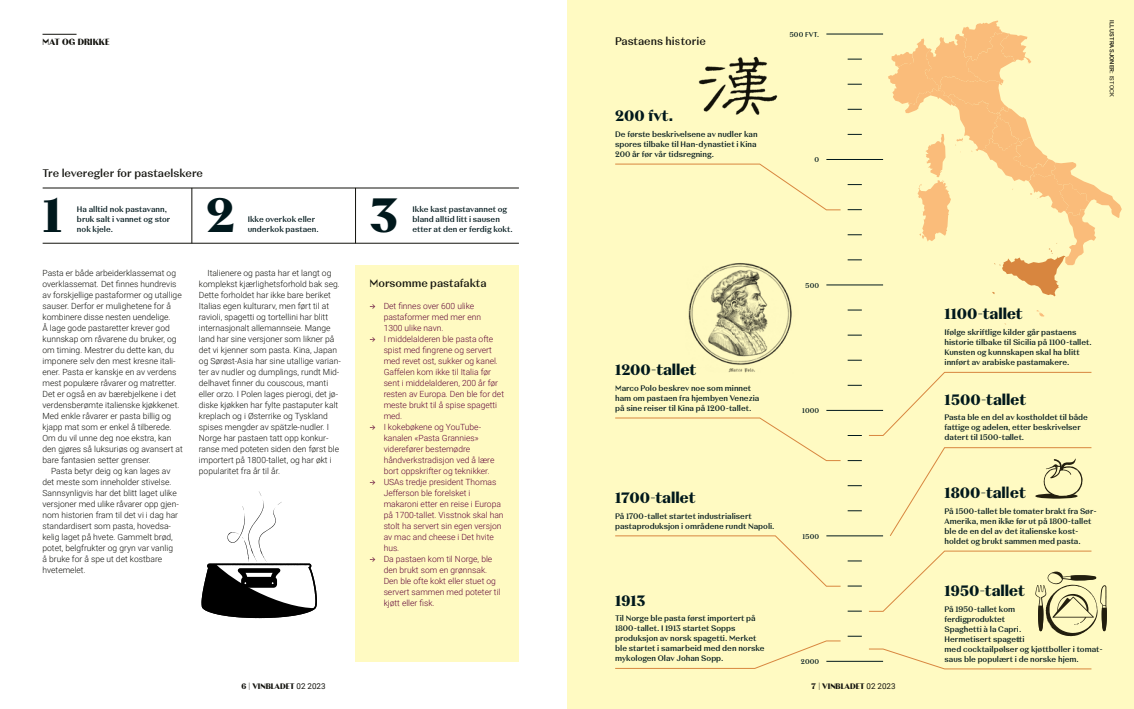
<style>
.page{position:relative;width:1134px;height:709px;background:#fff}
.page>*{position:absolute;margin:0;border:0;box-sizing:border-box;transform-origin:0 0}
.t1{font:700 48px "Vinmonopolet Tittel";color:#00181c}
.t2{font:700 15px "Vinmonopolet Tittel";color:#00181c}
.t3{font:500 11px "Vinmonopolet Ingress";color:#12120d}
.t4{font:700 9px "Vinmonopolet Tittel";color:#12120d}
.t5{font:300 8.5px/11px "Roboto";color:#12120d}
.t6{font:300 8.5px/11px "Roboto";color:#600437}
.t7{font:500 8px/10px "Vinmonopolet Ingress";color:#00181c}
.t8{font:700 8px "Vinmonopolet Tittel";color:#12120d}
.t9{font:500 7px "Vinmonopolet Ingress";letter-spacing:.025em;color:#00181c}
.t10{font:500 6px "Roboto";letter-spacing:.035em;color:#12120d}
.s1{font-family:"Vinmonopolet Ingress";font-weight:500;font-size:7px}
.s2{font-weight:400}
.s3{font-family:"Roboto";font-weight:400}
</style>
<div class="page">
<hr style="left:43px;top:34px;width:34px;height:1px;background:#12120d">
<svg style="left:201px;top:491px;width:116px;height:127px"></svg>
<div style="left:567px;top:0;width:567px;height:709px;background:#fffac2"></div>
<div style="left:355px;top:265px;width:164px;height:396px;background:#fffac2"></div>
<hr style="left:43px;top:188px;width:476px;height:1px;background:#12120d">
<hr style="left:43px;top:243px;width:476px;height:1px;background:#12120d">
<hr style="left:192px;top:188px;width:1px;height:55px;background:#12120d">
<hr style="left:355px;top:188px;width:1px;height:55px;background:#12120d">
<svg style="left:848px;top:209px;width:14px;height:1px"></svg>
<svg style="left:848px;top:84px;width:14px;height:1px"></svg>
<svg style="left:848px;top:335px;width:14px;height:1px"></svg>
<svg style="left:848px;top:560px;width:14px;height:1px"></svg>
<svg style="left:848px;top:234px;width:14px;height:1px"></svg>
<svg style="left:848px;top:460px;width:14px;height:1px"></svg>
<svg style="left:848px;top:109px;width:14px;height:1px"></svg>
<svg style="left:848px;top:360px;width:14px;height:1px"></svg>
<svg style="left:848px;top:586px;width:14px;height:1px"></svg>
<svg style="left:848px;top:259px;width:14px;height:1px"></svg>
<svg style="left:848px;top:485px;width:14px;height:1px"></svg>
<svg style="left:848px;top:134px;width:14px;height:1px"></svg>
<svg style="left:848px;top:385px;width:14px;height:1px"></svg>
<svg style="left:848px;top:611px;width:14px;height:1px"></svg>
<hr style="left:826px;top:34px;width:57px;height:1px;background:#00181c">
<hr style="left:826px;top:285px;width:57px;height:1px;background:#00181c">
<svg style="left:848px;top:510px;width:14px;height:1px"></svg>
<hr style="left:826px;top:159px;width:57px;height:1px;background:#00181c">
<hr style="left:826px;top:410px;width:57px;height:1px;background:#00181c">
<svg style="left:848px;top:636px;width:14px;height:1px"></svg>
<svg style="left:848px;top:59px;width:14px;height:1px"></svg>
<svg style="left:848px;top:310px;width:14px;height:1px"></svg>
<hr style="left:826px;top:535px;width:57px;height:1px;background:#00181c">
<svg style="left:848px;top:184px;width:14px;height:1px"></svg>
<svg style="left:848px;top:435px;width:14px;height:1px"></svg>
<hr style="left:826px;top:661px;width:57px;height:1px;background:#00181c">
<img style="left:698px;top:56px;width:80px;height:59px">
<img style="left:688px;top:263px;width:104px;height:110px">
<svg style="left:888px;top:21px;width:234px;height:303px"></svg>
<svg style="left:868px;top:372px;width:224px;height:64px"></svg>
<svg style="left:868px;top:648px;width:224px;height:21px"></svg>
<svg style="left:890px;top:447px;width:202px;height:89px"></svg>
<svg style="left:615px;top:417px;width:226px;height:44px"></svg>
<svg style="left:615px;top:535px;width:226px;height:51px"></svg>
<svg style="left:615px;top:640px;width:226px;height:29px"></svg>
<svg style="left:615px;top:164px;width:226px;height:46px"></svg>
<div style="left:1018px;top:547px;width:108px;height:108px;background:#fffac2"></div>
<svg style="left:869px;top:550px;width:238px;height:86px"></svg>
<p class="t4" style="left:43px;top:37px;width:69px">MAT OG DRIKKE</p>
<p class="t3" style="left:43px;top:167px;width:162px">Tre leveregler for pastaelskere</p>
<h1 class="t1" style="left:43px;top:187px;width:21px">1</h1>
<h1 class="t1" style="left:206px;top:187px;width:30px">2</h1>
<h1 class="t1" style="left:370px;top:187px;width:30px">3</h1>
<p class="t7" style="left:77px;top:204px;width:95px">Ha alltid nok pastavann, bruk salt i vannet og stor nok kjele.</p>
<p class="t7" style="left:248px;top:214px;width:72px">Ikke overkok eller underkok pastaen.</p>
<p class="t7" style="left:413px;top:204px;width:102px">Ikke kast pastavannet og bland alltid litt i sausen etter at den er ferdig kokt.</p>
<p class="t5" style="left:43px;top:267px;width:142px">Pasta er både arbeiderklassemat og overklassemat. Det finnes hundrevis av forskjellige pastaformer og utallige sauser. Derfor er mulighetene for å kombinere disse nesten uendelige.<br>Å lage gode pastaretter krever god kunnskap om råvarene du bruker, og om timing. Mestrer du dette kan, du imponere selv den mest kresne itali&shy;ener. Pasta er kanskje en av verdens mest populære råvarer og matretter.<br>Det er også en av bærebjelkene i det verdensberømte italienske kjøkkenet.<br>Med enkle råvarer er pasta billig og kjapp mat som er enkel å tilberede.<br>Om du vil unne deg noe ekstra, kan den gjøres så luksuriøs og avansert at bare fantasien setter grenser.</p>
<p class="t5" style="left:43px;top:465px;width:138px;text-indent:8px">Pasta betyr deig og kan lages av det meste som inneholder stivelse.<br>Sannsynligvis har det blitt laget ulike versjoner med ulike råvarer opp gjen&shy;nom historien fram til det vi i dag har standardisert som pasta, hovedsa&shy;kelig laget på hvete. Gammelt brød, potet, belgfrukter og gryn var vanlig å bruke for å spe ut det kostbare hvetemelet.</p>
<p class="t5" style="left:199px;top:267px;width:143px;text-indent:8px">Italienere og pasta har et langt og komplekst kjærlighetsforhold bak seg.<br>Dette forholdet har ikke bare beriket Italias egen kulturarv, men ført til at ravioli, spagetti og tortellini har blitt internasjonalt allemannseie. Mange land har sine versjoner som likner på det vi kjenner som pasta. Kina, Japan og Sørøst-Asia har sine utallige varian&shy;ter av nudler og dumplings, rundt Mid&shy;delhavet finner du couscous, manti eller orzo. I Polen lages pierogi, det jø&shy;diske kjøkken har fylte pastaputer kalt kreplach og i Østerrike og Tyskland spises mengder av spätzle-nudler. I Norge har pastaen tatt opp konkur&shy;ranse med poteten siden den først ble importert på 1800-tallet, og har økt i popularitet fra år til år.</p>
<p class="t3" style="left:369px;top:277px;width:119px">Morsomme pastafakta</p>
<p class="t6" style="left:384px;top:300px;width:99px;text-indent:-14px"><span class="s1">→</span> Det finnes over 600 ulike pastaformer med mer enn<br>1300 ulike navn.</p>
<p class="t6" style="left:384px;top:333px;width:122px;text-indent:-14px"><span class="s1">→</span> I middelalderen ble pasta ofte spist med fingrene og servert med revet ost, sukker og kanel.<br>Gaffelen kom ikke til Italia før sent i middelalderen, 200 år før resten av Europa. Den ble for det meste brukt til å spise spagetti med.</p>
<p class="t6" style="left:384px;top:421px;width:112px;text-indent:-14px"><span class="s1">→</span> I kokebøkene og YouTube&shy;kanalen «Pasta Grannies» viderefører bestemødre håndverkstradisjon ved å lære bort oppskrifter og teknikker.</p>
<p class="t6" style="left:384px;top:476px;width:121px;text-indent:-14px"><span class="s1">→</span> USAs tredje president Thomas<br>Jefferson ble forelsket i makaroni etter en reise i Europa på 1700-tallet. Visstnok skal han stolt ha servert sin egen versjon av mac and cheese i Det hvite hus.</p>
<p class="t6" style="left:384px;top:553px;width:118px;text-indent:-14px"><span class="s1">→</span> Da pastaen kom til Norge, ble den brukt som en grønnsak.<br>Den ble ofte kokt eller stuet og servert sammen med poteter til kjøtt eller fisk.</p>
<p class="t3" style="left:615px;top:35px;width:92px">Pastaens historie</p>
<h2 class="t2" style="left:615px;top:107px;width:59px">200 fvt.</h2>
<p class="t7" style="left:615px;top:129px;width:144px">De første beskrivelsene av nudler kan spores tilbake til Han-dynastiet i Kina<br>200 år før vår tidsregning.</p>
<p class="t9" style="left:789px;top:30px;width:31px">500 FVT.</p>
<p class="t9" style="left:815px;top:155px;width:6px">0</p>
<p class="t10" style="left:1116px;top:20px;width:79px;rotate:90deg">ILLUSTRASJONER: <span class="s2">ISTOCK</span></p>
<p class="t9" style="left:805px;top:281px;width:15px">500</p>
<h2 class="t2" style="left:944px;top:305px;width:80px">1100-tallet</h2>
<p class="t7" style="left:944px;top:327px;width:149px">Ifølge skriftlige kilder går pastaens historie tilbake til Sicilia på 1100-tallet.<br>Kunsten og kunnskapen skal ha blitt innført av arabiske pastamakere.</p>
<h2 class="t2" style="left:615px;top:361px;width:82px">1200-tallet</h2>
<p class="t7" style="left:615px;top:383px;width:146px">Marco Polo beskrev noe som minnet ham om pastaen fra hjembyen Venezia på sine reiser til Kina på 1200-tallet.</p>
<h2 class="t2" style="left:944px;top:390px;width:83px">1500-tallet</h2>
<p class="t7" style="left:944px;top:413px;width:145px">Pasta ble en del av kostholdet til både fattige og adelen, etter beskrivelser datert til 1500-tallet.</p>
<p class="t9" style="left:802px;top:406px;width:19px">1000</p>
<h2 class="t2" style="left:615px;top:489px;width:82px">1700-tallet</h2>
<p class="t7" style="left:615px;top:511px;width:161px">På 1700-tallet startet industrialisert pastaproduksjon i områdene rundt Napoli.</p>
<p class="t9" style="left:802px;top:532px;width:18px">1500</p>
<h2 class="t2" style="left:944px;top:483px;width:83px">1800-tallet</h2>
<p class="t7" style="left:944px;top:506px;width:154px">På 1500-tallet ble tomater brakt fra Sør-Amerika, men ikke før ut på 1800-tallet ble de en del av det italienske kost&shy;holdet og brukt sammen med pasta.</p>
<h2 class="t2" style="left:615px;top:591px;width:32px">1913</h2>
<p class="t7" style="left:615px;top:613px;width:151px">Til Norge ble pasta først importert på 1800-tallet. I 1913 startet Sopps produksjon av norsk spagetti. Merket ble startet i samarbeid med den norske mykologen Olav Johan Sopp.</p>
<p class="t9" style="left:801px;top:657px;width:20px">2000</p>
<h2 class="t2" style="left:944px;top:581px;width:82px">1950-tallet</h2>
<p class="t7" style="left:944px;top:604px;width:160px">På 1950-tallet kom<br>ferdigproduktet<br>Spaghetti à la Capri.<br>Hermetisert spagetti<br>med cocktailpølser og kjøttboller i tomat&shy;saus ble populært i de norske hjem.</p>
<p class="t8" style="left:241px;top:681px;width:86px">6 | VINBLADET <span class="s3">02 2023</span></p>
<p class="t8" style="left:811px;top:681px;width:86px">7 | VINBLADET <span class="s3">02 2023</span></p>
</div>
